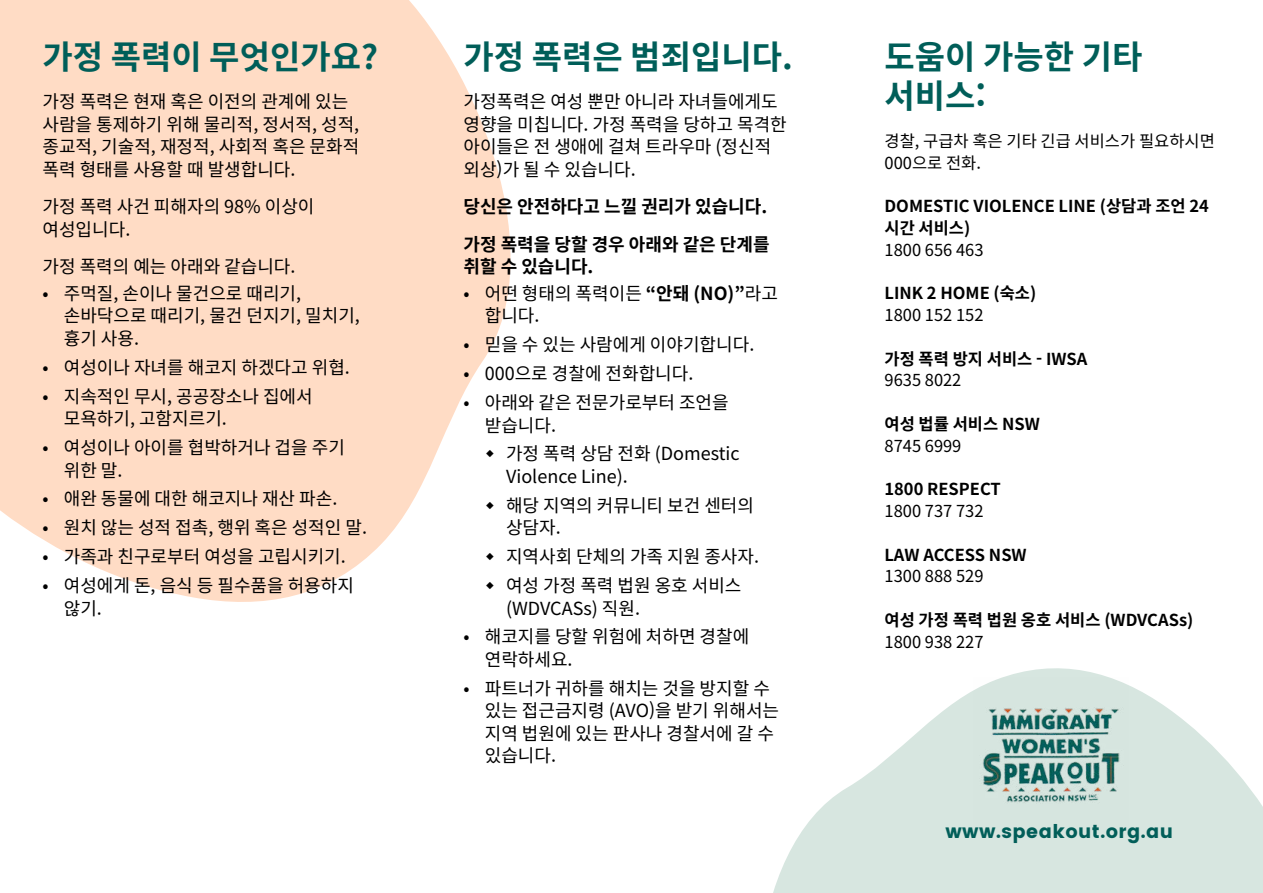
<style>
.page{position:relative;width:1263px;height:893px;background:#fff}
.page>*{position:absolute;margin:0;border:0;box-sizing:border-box;transform-origin:0 0}
.Subhead_1{font:700 33px/39.6px "Noto Sans CJ Kkr";color:#005e59}
.t1{font:18.9px "Poppins";letter-spacing:.025em;color:#015e59}
.Bodytxt{font:18px/22.5px "Noto Sans CJ Kkr";color:#000}
.Before_bullets{font:700 18px/22.5px "Noto Sans CJ Kkr";color:#000}
.Bodytxt-2{font:700 18px "Noto Sans CJ Kkr";color:#000}
.Before_bullets-2{font:18px "Noto Sans CJ Kkr";color:#000}
.Page_4{font:700 16.5px/21.8px "Noto Sans CJ Kkr";color:#000}
.Page_4-2{font:16.5px/21.8px "Noto Sans CJ Kkr";color:#000}
.s1{font-weight:700}
.s2{font-weight:400}
</style>
<div class="page">
<svg style="left:773px;top:668px;width:490px;height:225px;fill:#d7e6e0"></svg>
<img style="left:973px;top:677px;width:156px;height:156px">
<svg style="left:0;top:0;width:511px;height:602px;background:#ffe0cc"></svg>
<svg style="left:486px;top:450px;width:8px;height:8px"></svg>
<svg style="left:486px;top:501px;width:8px;height:8px"></svg>
<svg style="left:486px;top:553px;width:8px;height:7px"></svg>
<svg style="left:486px;top:582px;width:8px;height:7px"></svg>
<p class="Subhead_1" style="left:43px;top:38px;width:337px">가정 폭력이 무엇인가요?</p>
<p class="Bodytxt" style="left:43px;top:91px;width:318px">가정 폭력은 현재 혹은 이전의 관계에 있는 사람을 통제하기 위해 물리적, 정서적, 성적, 종교적, 기술적, 재정적, 사회적 혹은 문화적 폭력 형태를 사용할 때 발생합니다.</p>
<p class="Bodytxt" style="left:43px;top:196px;width:273px">가정 폭력 사건 피해자의 98% 이상이 여성입니다.</p>
<p class="Before_bullets-2" style="left:43px;top:256px;width:254px">가정 폭력의 예는 아래와 같습니다.</p>
<p class="Bodytxt" style="left:64px;top:282px;width:298px;text-indent:-21px">• 주먹질, 손이나 물건으로 때리기, 손바닥으로 때리기, 물건 던지기, 밀치기, 흉기 사용.</p>
<p class="Bodytxt" style="left:43px;top:356px;width:309px">• 여성이나 자녀를 해코지 하겠다고 위협.</p>
<p class="Bodytxt" style="left:64px;top:385px;width:250px;text-indent:-21px">• 지속적인 무시, 공공장소나 집에서 모욕하기, 고함지르기.</p>
<p class="Bodytxt" style="left:64px;top:437px;width:283px;text-indent:-21px">• 여성이나 아이를 협박하거나 겁을 주기 위한 말.</p>
<p class="Bodytxt" style="left:43px;top:488px;width:296px">• 애완 동물에 대한 해코지나 재산 파손.</p>
<p class="Bodytxt" style="left:43px;top:517px;width:326px">• 원치 않는 성적 접촉, 행위 혹은 성적인 말.</p>
<p class="Bodytxt" style="left:43px;top:546px;width:305px">• 가족과 친구로부터 여성을 고립시키기.</p>
<p class="Bodytxt" style="left:64px;top:575px;width:292px;text-indent:-21px">• 여성에게 돈, 음식 등 필수품을 허용하지 않기.</p>
<p class="Subhead_1" style="left:463px;top:38px;width:331px">가정 폭력은 범죄입니다.</p>
<p class="Bodytxt" style="left:463px;top:91px;width:325px">가정폭력은 여성 뿐만 아니라 자녀들에게도 영향을 미칩니다. 가정 폭력을 당하고 목격한 아이들은 전 생애에 걸쳐 트라우마 (정신적 외상)가 될 수 있습니다.</p>
<p class="Bodytxt-2" style="left:463px;top:197px;width:305px">당신은 안전하다고 느낄 권리가 있습니다.</p>
<p class="Before_bullets" style="left:463px;top:233px;width:308px">가정 폭력을 당할 경우 아래와 같은 단계를 취할 수 있습니다.</p>
<p class="Bodytxt" style="left:485px;top:282px;width:295px;text-indent:-21px">• 어떤 형태의 폭력이든 <span class="s1">“안돼 (NO)”</span>라고 합니다.</p>
<p class="Bodytxt" style="left:463px;top:334px;width:292px">• 믿을 수 있는 사람에게 이야기합니다.</p>
<p class="Bodytxt" style="left:463px;top:363px;width:231px">• 000으로 경찰에 전화합니다.</p>
<p class="Bodytxt" style="left:485px;top:392px;width:245px;text-indent:-21px">• 아래와 같은 전문가로부터 조언을 받습니다.</p>
<p class="Bodytxt" style="left:506px;top:443px;width:235px">가정 폭력 상담 전화 (Domestic<br>Violence Line).</p>
<p class="Bodytxt" style="left:506px;top:494px;width:249px">해당 지역의 커뮤니티 보건 센터의 상담자.</p>
<p class="Bodytxt" style="left:506px;top:546px;width:254px">지역사회 단체의 가족 지원 종사자.</p>
<p class="Bodytxt" style="left:506px;top:575px;width:237px">여성 가정 폭력 법원 옹호 서비스 (WDVCASs) 직원.</p>
<p class="Bodytxt" style="left:485px;top:626px;width:266px;text-indent:-21px">• 해코지를 당할 위험에 처하면 경찰에 연락하세요.</p>
<p class="Bodytxt" style="left:485px;top:677px;width:296px;text-indent:-21px">• 파트너가 귀하를 해치는 것을 방지할 수 있는 접근금지령 (AVO)을 받기 위해서는 지역 법원에 있는 판사나 경찰서에 갈 수 있습니다.</p>
<p class="Subhead_1" style="left:884px;top:38px;width:259px">도움이 가능한 기타 서비스:</p>
<p class="Page_4-2" style="left:884px;top:131px;width:332px">경찰, 구급차 혹은 기타 긴급 서비스가 필요하시면<br>000으로 전화.</p>
<p class="Page_4" style="left:884px;top:196px;width:326px">DOMESTIC VIOLENCE LINE (상담과 조언 24 시간 서비스)</p>
<p class="Page_4-2" style="left:884px;top:239px;width:100px">1800 656 463</p>
<p class="Page_4" style="left:884px;top:283px;width:153px">LINK 2 HOME (숙소)</p>
<p class="Page_4-2" style="left:884px;top:305px;width:100px">1800 152 152</p>
<p class="Page_4" style="left:884px;top:348px;width:204px">가정 폭력 방지 서비스 - IWSA</p>
<p class="Page_4-2" style="left:884px;top:370px;width:78px">9635 8022</p>
<p class="Page_4" style="left:884px;top:413px;width:157px">여성 법률 서비스 NSW</p>
<p class="Page_4-2" style="left:884px;top:435px;width:78px">8745 6999</p>
<p class="Page_4" style="left:884px;top:479px;width:118px">1800 RESPECT<br><span class="s2">1800 737 732</span></p>
<p class="Page_4" style="left:884px;top:544px;width:144px">LAW ACCESS NSW</p>
<p class="Page_4-2" style="left:884px;top:566px;width:100px">1300 888 529</p>
<p class="Page_4" style="left:884px;top:609px;width:310px">여성 가정 폭력 법원 옹호 서비스 (WDVCASs)</p>
<p class="Page_4-2" style="left:884px;top:631px;width:100px">1800 938 227</p>
<p class="t1" style="left:945px;top:820px;width:229px">www.speakout.org.au</p>
</div>
